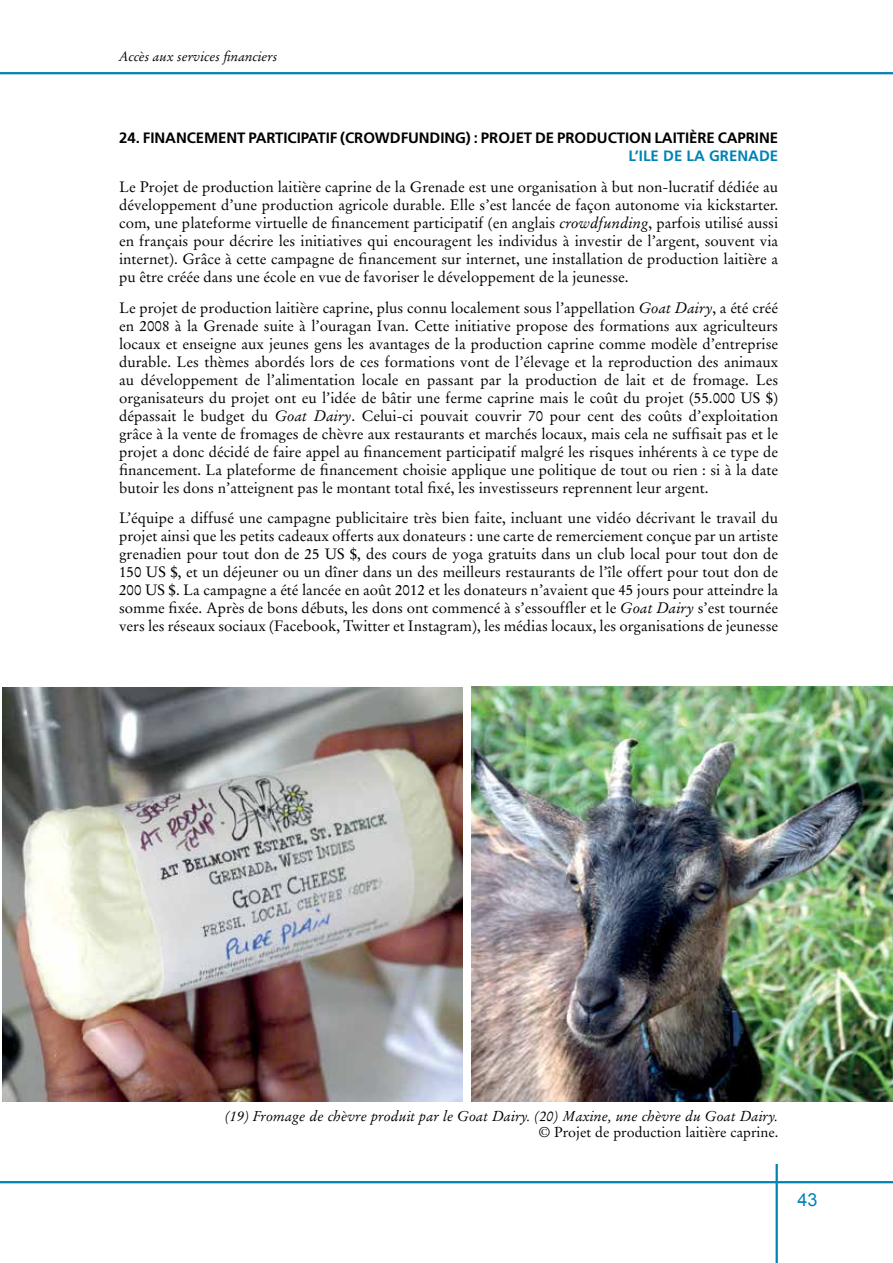
<style>
.page{position:relative;width:893px;height:1263px;background:#fff}
.page>*{position:absolute;margin:0;border:0;box-sizing:border-box;transform-origin:0 0}
.t1{font:18px "Arial";color:#0083b4}
.t2{font:15px/18px "Stempel Garamond LT Std";color:#000;text-align:justify}
.t3{font:700 15px "Frutiger LT Std";letter-spacing:-.005em;color:#000}
.t4{font:700 15px "Frutiger LT Std";color:#0083b4}
.t5{font:italic 14.25px "Stempel Garamond LT Std";color:#000}
.t6{font:14.25px "Stempel Garamond LT Std";color:#000}
.t7{font:italic 13.5px "Stempel Garamond LT Std";color:#000}
.s1{font-style:italic}
</style>
<div class="page">
<hr style="left:776px;top:1164px;width:2px;height:99px;background:#0083b4">
<hr style="left:0;top:1181px;width:893px;height:2px;background:#0083b4">
<hr style="left:0;top:72px;width:893px;height:2px;background:#0083b4">
<img style="left:3px;top:687px;width:460px;height:414px">
<img style="left:471px;top:687px;width:422px;height:414px">
<p class="t7" style="left:119px;top:48px;width:160px">Accès aux services financiers</p>
<p class="t3" style="left:119px;top:129px;width:138px">24. FINANCEMENT PARTICIPATI</p>
<p class="t3" style="left:330px;top:129px;width:333px">F (CROWDFUNDING) : PROJET DE PRODUCTION LAITI</p>
<p class="t3" style="left:689px;top:129px;width:38px">ÈRE CAPRI</p>
<p class="t3" style="left:759px;top:129px;width:18px">NE</p>
<p class="t4" style="left:628px;top:147px;width:149px">L’ILE DE LA GRENADE</p>
<p class="t2" style="left:119px;top:178px;width:661px">Le Projet de production laitière caprine de la Grenade est une organisation à but non-lucratif dédiée au développement d’une production agricole durable. Elle s’est lancée de façon autonome via kickstarter. com, une plateforme virtuelle de financement participatif (en anglais <span class="s1">crowdfunding</span>, parfois utilisé aussi en français pour décrire les initiatives qui encouragent les individus à investir de l’argent, souvent via internet). Grâce à cette campagne de financement sur internet, une installation de production laitière a pu être créée dans une école en vue de favoriser le développement de la jeunesse.</p>
<p class="t2" style="left:119px;top:298px;width:661px">Le projet de production laitière caprine, plus connu localement sous l’appellation <span class="s1">Goat Dairy</span>, a été créé en 2008 à la Grenade suite à l’ouragan Ivan. Cette initiative propose des formations aux agriculteurs locaux et enseigne aux jeunes gens les avantages de la production caprine comme modèle d’entreprise durable. Les thèmes abordés lors de ces formations vont de l’élevage et la reproduction des animaux au développement de l’alimentation locale en passant par la production de lait et de fromage. Les organisateurs du projet ont eu l’idée de bâtir une ferme caprine mais le coût du projet (55.000 US $) dépassait le budget du <span class="s1">Goat Dairy</span>. Celui-ci pouvait couvrir 70 pour cent des coûts d’exploitation grâce à la vente de fromages de chèvre aux restaurants et marchés locaux, mais cela ne suffisait pas et le projet a donc décidé de faire appel au financement participatif malgré les risques inhérents à ce type de financement. La plateforme de financement choisie applique une politique de tout ou rien : si à la date butoir les dons n’atteignent pas le montant total fixé, les investisseurs reprennent leur argent.</p>
<p class="t2" style="left:119px;top:509px;width:661px">L’équipe a diffusé une campagne publicitaire très bien faite, incluant une vidéo décrivant le travail du projet ainsi que les petits cadeaux offerts aux donateurs : une carte de remerciement conçue par un artiste grenadien pour tout don de 25 US $, des cours de yoga gratuits dans un club local pour tout don de 150 US $, et un déjeuner ou un dîner dans un des meilleurs restaurants de l’île offert pour tout don de 200 US $. La campagne a été lancée en août 2012 et les donateurs n’avaient que 45 jours pour atteindre la somme fixée. Après de bons débuts, les dons ont commencé à s’essouffler et le <span class="s1">Goat Dairy</span> s’est tournée vers les réseaux sociaux (Facebook, Twitter et Instagram), les médias locaux, les organisations de jeunesse</p>
<p class="t5" style="left:225px;top:1107px;width:555px">(19) Fromage de chèvre produit par le Goat Dairy. (20) Maxine, une chèvre du Goat Dairy.</p>
<p class="t6" style="left:539px;top:1124px;width:241px">© Projet de production laitière caprine.</p>
<p class="t1" style="left:797px;top:1188px;width:22px">43</p>
</div>
